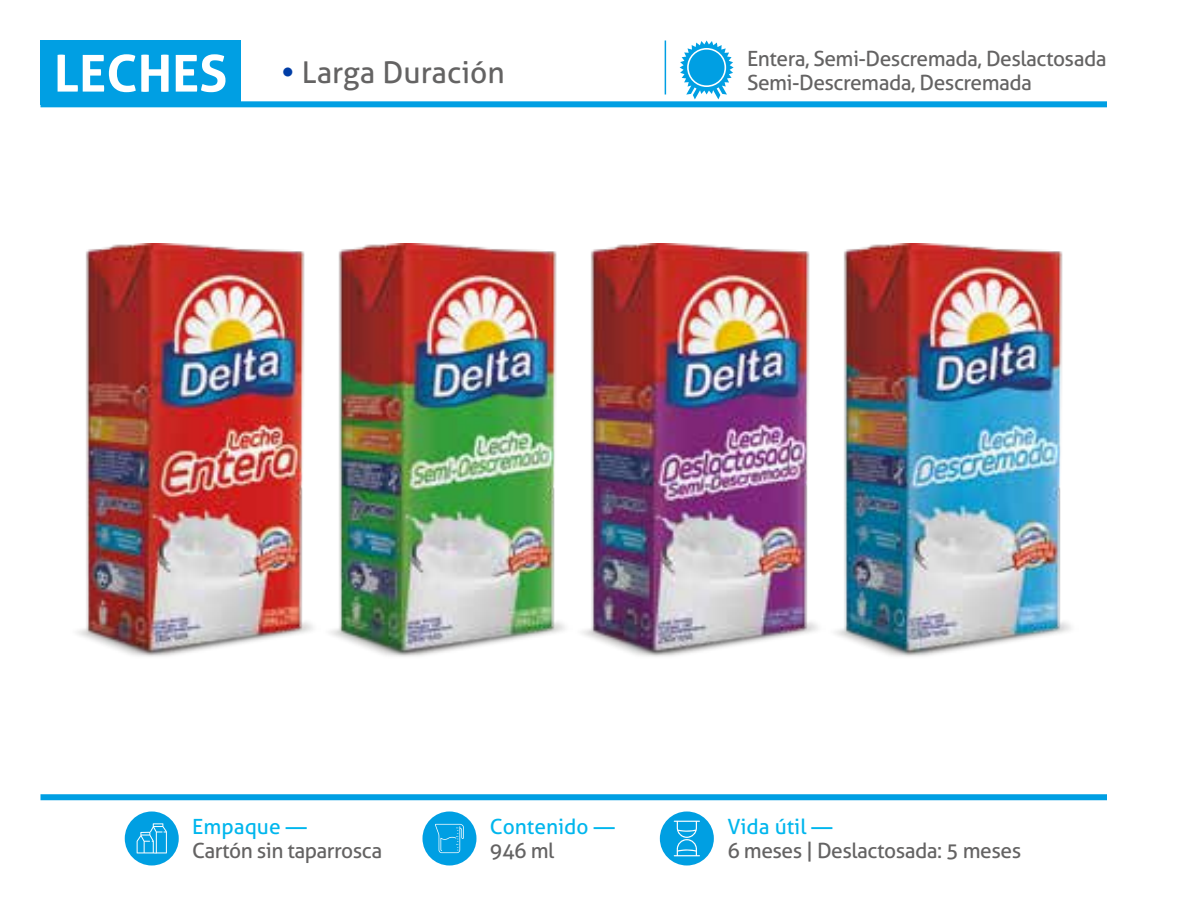
<style>
.page{position:relative;width:1188px;height:918px;background:#fff}
.page>*{position:absolute;margin:0;border:0;box-sizing:border-box;transform-origin:0 0}
.t1{font:30px "Aller";color:#646363}
.t2{font:21px/24px "Aller";letter-spacing:-.025em;color:#646363}
.t3{font:21px "Aller";color:#00b6ed}
.s1{font-weight:700;font-size:51px;color:#fff}
.s2{font-weight:700;color:#003da6}
</style>
<div class="page">
<img style="left:77px;top:243px;width:994px;height:414px">
<div style="left:125px;top:812px;width:54px;height:54px;background:#009fe2;border-radius:50%"></div>
<svg style="left:137px;top:823px;width:30px;height:31px"></svg>
<div style="left:422px;top:812px;width:54px;height:54px;background:#009fe3;border-radius:50%"></div>
<svg style="left:435px;top:824px;width:29px;height:29px"></svg>
<div style="left:660px;top:812px;width:54px;height:54px;background:#009fe2;border-radius:50%"></div>
<svg style="left:674px;top:821px;width:26px;height:35px"></svg>
<hr style="left:665px;top:40px;width:1px;height:54px;background:#009fe3">
<svg style="left:680px;top:40px;width:54px;height:59px"></svg>
<div style="left:689px;top:50px;width:36px;height:35px;background:#009fe3;border-radius:50%"></div>
<div style="left:40px;top:40px;width:201px;height:65px;background:#009fe3"></div>
<div style="left:40px;top:794px;width:1067px;height:6px;background:#009fe3"></div>
<div style="left:40px;top:101px;width:1067px;height:6px;background:#009fe3"></div>
<h1 class="t1" style="left:54px;top:54px;width:452px"><span class="s1">LECHES</span> <span class="s2">•</span> Larga Duración</h1>
<p class="t2" style="left:747px;top:46px;width:361px">Entera, Semi-Descremada, Deslactosada<br>Semi-Descremada, Descremada</p>
<p class="t3" style="left:192px;top:814px;width:116px">Empaque —</p>
<p class="t2" style="left:192px;top:839px;width:191px">Cartón sin taparrosca</p>
<p class="t3" style="left:490px;top:814px;width:126px">Contenido —</p>
<p class="t2" style="left:490px;top:839px;width:66px">946 ml</p>
<p class="t3" style="left:727px;top:814px;width:107px">Vida útil —</p>
<p class="t2" style="left:727px;top:839px;width:295px">6 meses | Deslactosada: 5 meses</p>
</div>
